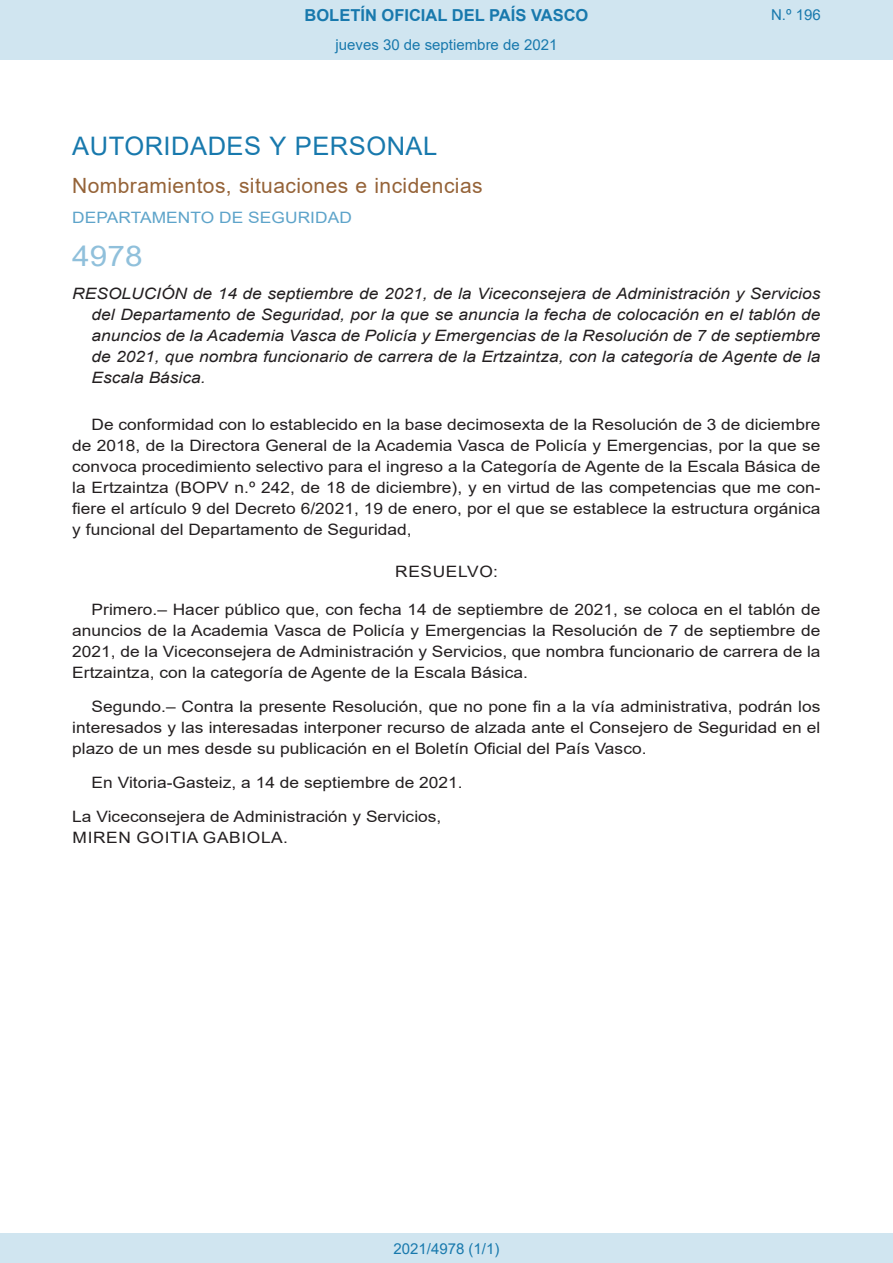
<style>
.page{position:relative;width:893px;height:1263px;background:#fff}
.page>*{position:absolute;margin:0;border:0;box-sizing:border-box;transform-origin:0 0}
.BOPVOrden{font:28.5px "Arial";color:#90c0db;scale:1.11 1}
.BOPVSeccion{font:25.5px "Arial";letter-spacing:.02em;color:#1879ad}
.BOPVSubseccion{font:21px "Arial";letter-spacing:.02em;color:#956338}
.t1{font:700 16.5px "Arial";color:#1879ad}
.BOPVDetalle{font:15.6px/21px "Arial";color:#231f20;text-align:justify;scale:1.11 1}
.BOPVTitulo{font:italic 15.6px/21px "Arial";color:#231f20;text-align:justify;scale:1.11 1}
.BOPVFirmaPuesto{font:15.6px "Arial";color:#231f20;scale:1.11 1}
.BOPVFirmaLugFec{font:15.6px "Arial";color:#231f20;scale:1.11 1}
.BOPVOrganismo{font:15.6px "Arial";letter-spacing:.005em;color:#5ea4ca;scale:1.11 1}
.BOPVFirmaNombre{font:15.6px "Arial";letter-spacing:.035em;color:#231f20;scale:1.11 1}
.BOPVClave{font:15.6px "Arial";letter-spacing:.035em;color:#231f20;scale:1.11 1}
.Paginacion_Centro{font:15px "Arial";color:#1879ad}
</style>
<div class="page">
<div style="left:0;top:0;width:893px;height:60px;background:#d0e5f0"></div>
<div style="left:0;top:1233px;width:893px;height:30px;background:#d0e5f0"></div>
<p class="t1" style="left:305px;top:3px;width:285px">BOLETÍN OFICIAL DEL PAÍS VASCO</p>
<p class="Paginacion_Centro" style="left:336px;top:35px;width:223px">jueves 30 de septiembre de 2021</p>
<p class="Paginacion_Centro" style="left:771px;top:5px;width:51px">N.º 196</p>
<p class="BOPVSeccion" style="left:72px;top:128px;width:367px">AUTORIDADES Y PERSONAL</p>
<p class="BOPVSubseccion" style="left:72px;top:171px;width:412px">Nombramientos, situaciones e incidencias</p>
<p class="BOPVOrganismo" style="left:72px;top:207px;width:253px">DEPARTAMENTO DE SEGURIDAD</p>
<p class="BOPVOrden" style="left:72px;top:236px;width:65px">4978</p>
<p class="BOPVTitulo" style="left:92px;top:284px;width:658px;text-indent:-19px">RESOLUCIÓN de 14 de septiembre de 2021, de la Viceconsejera de Administración y Servicios del Departamento de Seguridad, por la que se anuncia la fecha de colocación en el tablón de anuncios de la Academia Vasca de Policía y Emergencias de la Resolución de 7 de septiembre de 2021, que nombra funcionario de carrera de la Ertzaintza, con la categoría de Agente de la Escala Básica.</p>
<p class="BOPVDetalle" style="left:72px;top:414px;width:676px;text-indent:19px">De conformidad con lo establecido en la base decimosexta de la Resolución de 3 de diciembre de 2018, de la Directora General de la Academia Vasca de Policía y Emergencias, por la que se convoca procedimiento selectivo para el ingreso a la Categoría de Agente de la Escala Básica de la Ertzaintza (BOPV n.º 242, de 18 de diciembre), y en virtud de las competencias que me con&shy;fiere el artículo 9 del Decreto 6/2021, 19 de enero, por el que se establece la estructura orgánica y funcional del Departamento de Seguridad,</p>
<p class="BOPVClave" style="left:395px;top:561px;width:94px">RESUELVO:</p>
<p class="BOPVDetalle" style="left:72px;top:599px;width:676px;text-indent:19px">Primero.– Hacer público que, con fecha 14 de septiembre de 2021, se coloca en el tablón de anuncios de la Academia Vasca de Policía y Emergencias la Resolución de 7 de septiembre de 2021, de la Viceconsejera de Administración y Servicios, que nombra funcionario de carrera de la Ertzaintza, con la categoría de Agente de la Escala Básica.</p>
<p class="BOPVDetalle" style="left:72px;top:696px;width:676px;text-indent:19px">Segundo.– Contra la presente Resolución, que no pone fin a la vía administrativa, podrán los interesados y las interesadas interponer recurso de alzada ante el Consejero de Seguridad en el plazo de un mes desde su publicación en el Boletín Oficial del País Vasco.</p>
<p class="BOPVFirmaLugFec" style="left:92px;top:771px;width:336px">En Vitoria-Gasteiz, a 14 de septiembre de 2021.</p>
<p class="BOPVFirmaPuesto" style="left:72px;top:805px;width:334px">La Viceconsejera de Administración y Servicios,</p>
<p class="BOPVFirmaNombre" style="left:73px;top:826px;width:196px">MIREN GOITIA GABIOLA.</p>
<p class="Paginacion_Centro" style="left:393px;top:1238px;width:107px">2021/4978 (1/1)</p>
</div>
